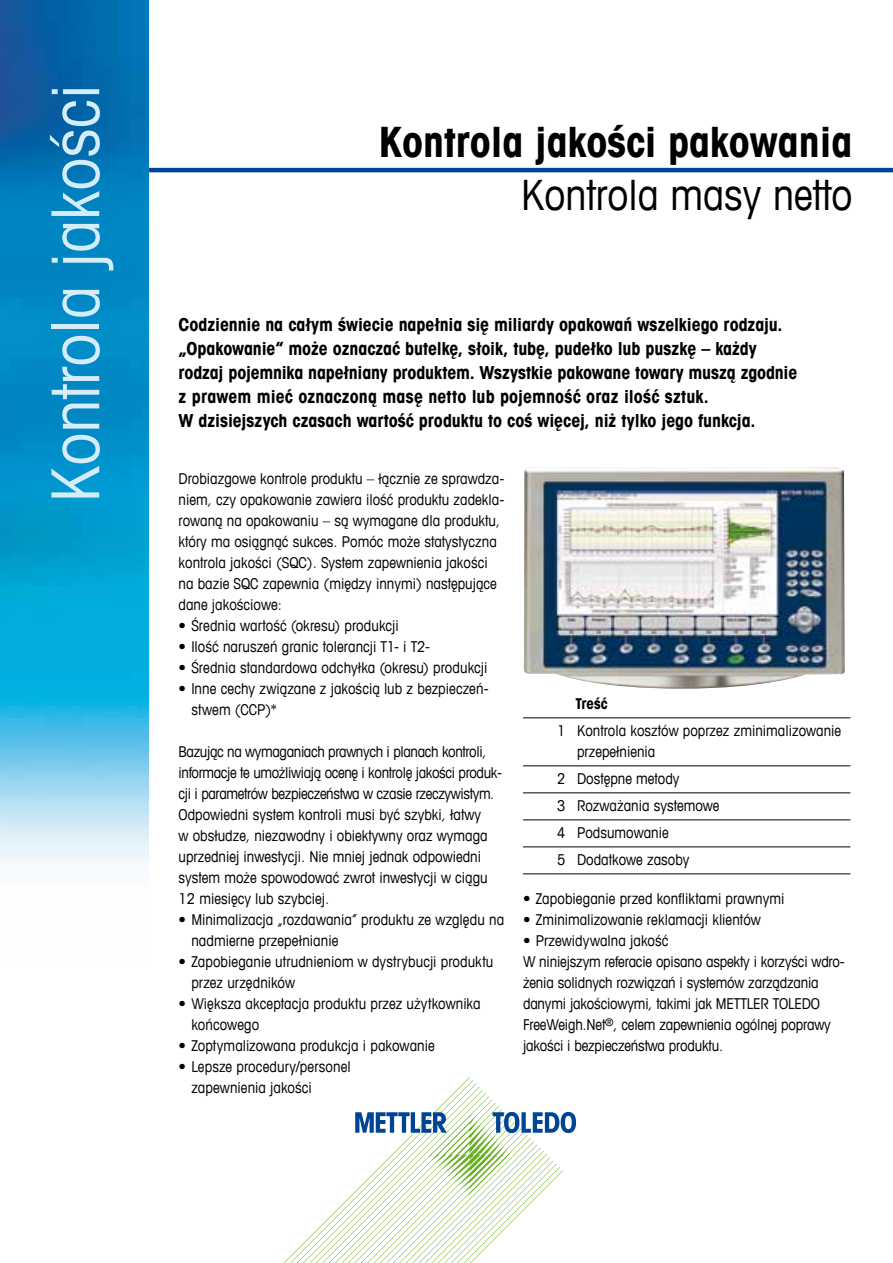
<style>
.page{position:relative;width:893px;height:1263px;background:#fff}
.page>*{position:absolute;margin:0;border:0;box-sizing:border-box;transform-origin:0 0}
.t1{font:condensed 66px "Avant Garde Com";color:#d5edfa}
.t2{font:700 condensed 42px "Avant Garde Com";color:#000}
.t3{font:condensed 42px "Avant Garde Com";color:#000}
.t4{font:700 condensed 18px/24px "Avant Garde Com";letter-spacing:-.005em;color:#000}
.t5{font:condensed 15px/21px "Avant Garde Com";color:#000}
.t6{font:700 condensed 15px "Avant Garde Com";color:#000}
</style>
<div class="page">
<hr style="left:138px;top:168px;width:755px;height:4px;background:#004595">
<img style="left:0;top:0;width:149px;height:862px">
<svg style="left:284px;top:1077px;width:292px;height:186px"></svg>
<hr style="left:523px;top:717px;width:327px;height:1px;background:#000">
<hr style="left:523px;top:765px;width:327px;height:1px;background:#000">
<hr style="left:523px;top:792px;width:327px;height:1px;background:#000">
<hr style="left:523px;top:819px;width:327px;height:1px;background:#000">
<hr style="left:523px;top:846px;width:327px;height:1px;background:#000">
<hr style="left:523px;top:873px;width:327px;height:1px;background:#000">
<img style="left:524px;top:467px;width:321px;height:222px">
<h1 class="t1" style="left:35px;top:502px;width:419px;rotate:-90deg">Kontrola jakości</h1>
<h2 class="t2" style="left:379px;top:115px;width:475px">Kontrola jakości pakowania</h2>
<h2 class="t3" style="left:521px;top:169px;width:333px">Kontrola masy netto</h2>
<p class="t4" style="left:179px;top:312px;width:620px">Codziennie na całym świecie napełnia się miliardy opakowań wszelkiego rodzaju. „Opakowanie“ może oznaczać butelkę, słoik, tubę, pudełko lub puszkę – każdy rodzaj pojemnika napełniany produktem. Wszystkie pakowane towary muszą zgodnie z prawem mieć oznaczoną masę netto lub pojemność oraz ilość sztuk.<br>W dzisiejszych czasach wartość produktu to coś więcej, niż tylko jego funkcja.</p>
<p class="t5" style="left:179px;top:468px;width:327px">Drobiazgowe kontrole produktu – łącznie ze sprawdza&shy;niem, czy opakowanie zawiera ilość produktu zadekla&shy;rowaną na opakowaniu – są wymagane dla produktu, który ma osiągnąć sukces. Pomóc może statystyczna kontrola jakości (SQC). System zapewnienia jakości na bazie SQC zapewnia (między innymi) następujące dane jakościowe:</p>
<p class="t5" style="left:179px;top:615px;width:222px">• Średnia wartość (okresu) produkcji</p>
<p class="t5" style="left:179px;top:636px;width:253px">• Ilość naruszeń granic tolerancji T1- i T2-</p>
<p class="t5" style="left:179px;top:657px;width:310px">• Średnia standardowa odchyłka (okresu) produkcji</p>
<p class="t5" style="left:191px;top:678px;width:299px;text-indent:-13px">• Inne cechy związane z jakością lub z bezpieczeń&shy;stwem (CCP)*</p>
<p class="t5" style="left:179px;top:741px;width:325px">Bazując na wymaganiach prawnych i planach kontroli, informacje te umożliwiają ocenę i kontrolę jakości produk&shy;cji i parametrów bezpieczeństwa w czasie rzeczywistym.<br>Odpowiedni system kontroli musi być szybki, łatwy<br>w obsłudze, niezawodny i obiektywny oraz wymaga uprzedniej inwestycji. Nie mniej jednak odpowiedni system może spowodować zwrot inwestycji w ciągu 12 miesięcy lub szybciej.</p>
<p class="t5" style="left:191px;top:909px;width:314px;text-indent:-13px">• Minimalizacja „rozdawania“ produktu ze względu na nadmierne przepełnianie</p>
<p class="t5" style="left:191px;top:951px;width:304px;text-indent:-13px">• Zapobieganie utrudnieniom w dystrybucji produktu przez urzędników</p>
<p class="t5" style="left:191px;top:993px;width:291px;text-indent:-13px">• Większa akceptacja produktu przez użytkownika końcowego</p>
<p class="t5" style="left:179px;top:1035px;width:258px">• Zoptymalizowana produkcja i pakowanie</p>
<p class="t5" style="left:191px;top:1056px;width:161px;text-indent:-13px">• Lepsze procedury/personel zapewnienia jakości</p>
<p class="t6" style="left:575px;top:694px;width:33px">Treść</p>
<p class="t5" style="left:577px;top:720px;width:266px;text-indent:-20px">1 Kontrola kosztów poprzez zminimalizowanie przepełnienia</p>
<p class="t5" style="left:557px;top:765px;width:164px;line-height:27px">2 Dostępne metody<br>3 Rozważania systemowe<br>4 Podsumowanie<br>5 Dodatkowe zasoby</p>
<p class="t5" style="left:523px;top:888px;width:263px">• Zapobieganie przed konfliktami prawnymi</p>
<p class="t5" style="left:523px;top:909px;width:239px">• Zminimalizowanie reklamacji klientów</p>
<p class="t5" style="left:523px;top:930px;width:323px">• Przewidywalna jakość<br>W niniejszym referacie opisano aspekty i korzyści wdro&shy;żenia solidnych rozwiązań i systemów zarządzania danymi jakościowymi, takimi jak METTLER TOLEDO FreeWeigh.Net<sup>®</sup>, celem zapewnienia ogólnej poprawy jakości i bezpieczeństwa produktu.</p>
</div>
